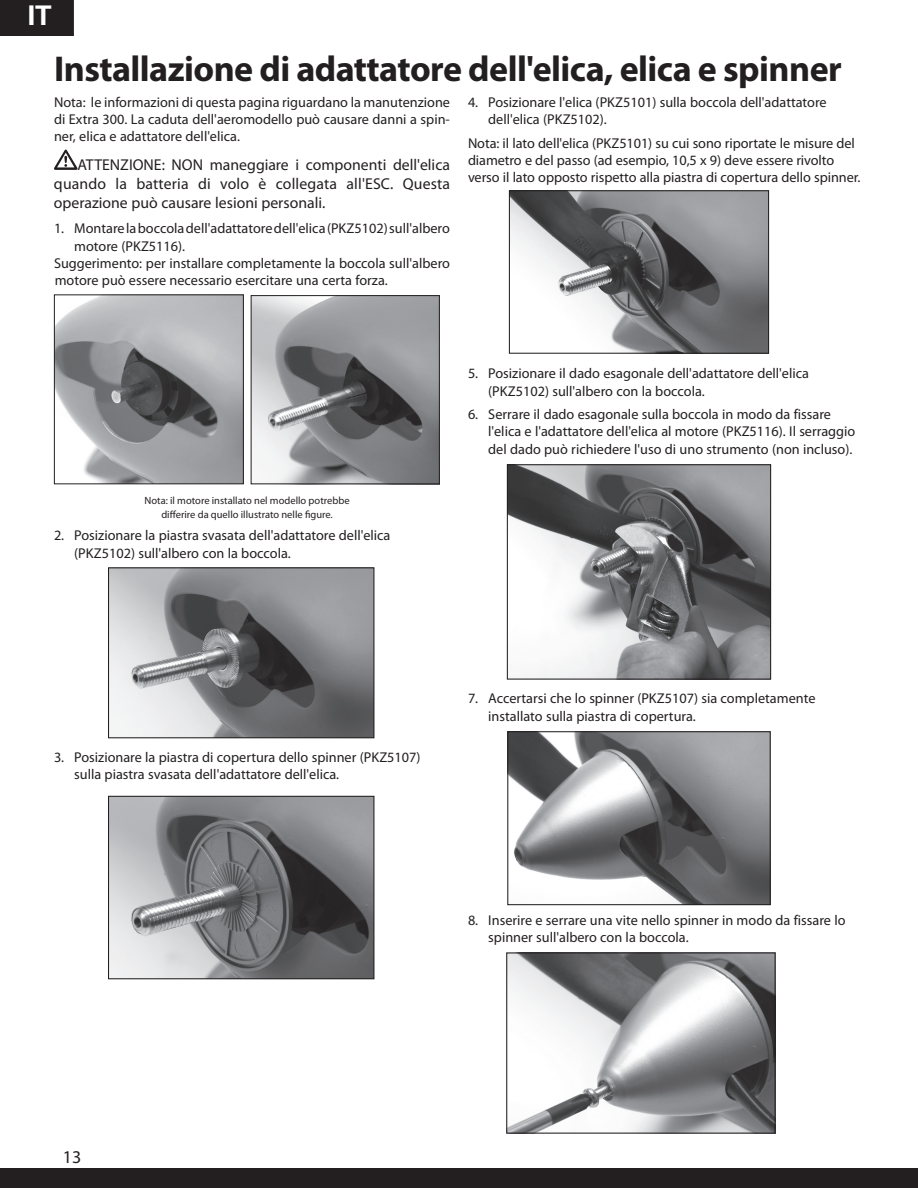
<style>
.page{position:relative;width:918px;height:1188px;background:#fff}
.page>*{position:absolute;margin:0;border:0;box-sizing:border-box;transform-origin:0 0}
.t1{font:700 36px "Myriad Pro";letter-spacing:-.015em;color:#231f20}
.t2{font:700 27px "Univers LT Std";color:#fff}
.t3{font:18px "Myriad Pro";color:#231f20}
.t4{font:15.75px/18.9px "Myriad Pro";color:#231f20;text-align:justify}
.t5{font:14.25px/17.1px "Myriad Pro";color:#231f20}
.t6{font:10.5px/13.5px "Myriad Pro";color:#231f20;text-align:center}
</style>
<div class="page">
<svg style="left:54px;top:150px;width:24px;height:20px"></svg>
<img style="left:56px;top:296px;width:186px;height:186px">
<div style="left:54px;top:294px;width:190px;height:190px;border:1px solid #231f20"></div>
<img style="left:253px;top:297px;width:185px;height:185px">
<div style="left:251px;top:295px;width:189px;height:189px;border:1px solid #231f20"></div>
<img style="left:110px;top:569px;width:262px;height:167px">
<div style="left:108px;top:567px;width:266px;height:171px;border:1px solid #231f20"></div>
<img style="left:110px;top:798px;width:262px;height:179px">
<div style="left:108px;top:796px;width:266px;height:183px;border:1px solid #231f20"></div>
<img style="left:511px;top:192px;width:256px;height:160px">
<div style="left:509px;top:190px;width:260px;height:164px;border:1px solid #231f20"></div>
<img style="left:509px;top:466px;width:260px;height:212px">
<div style="left:507px;top:464px;width:264px;height:216px;border:1px solid #231f20"></div>
<img style="left:509px;top:733px;width:260px;height:170px">
<div style="left:507px;top:731px;width:264px;height:174px;border:1px solid #231f20"></div>
<img style="left:508px;top:954px;width:266px;height:178px">
<div style="left:506px;top:952px;width:270px;height:182px;border:1px solid #231f20"></div>
<div style="left:0;top:1169px;width:918px;height:19px;background:#231f20"></div>
<div style="left:1px;top:1px;width:72px;height:34px;background:#231f20"></div>
<div style="left:0;top:0;width:74px;height:36px;border:2px solid #231f20"></div>
<h2 class="t2" style="left:28px;top:0;width:26px">it</h2>
<h1 class="t1" style="left:54px;top:45px;width:789px">Installazione di adattatore dell'elica, elica e spinner</h1>
<p class="t5" style="left:54px;top:93px;width:398px;text-align:justify">Nota: le informazioni di questa pagina riguardano la manutenzione di Extra 300. La caduta dell'aeromodello può causare danni a spin&shy;ner, elica e adattatore dell'elica.</p>
<p class="t4" style="left:54px;top:155px;width:398px;text-indent:24px">ATTENZIONE: NON maneggiare i componenti dell'elica quando la batteria di volo è collegata all'ESC. Questa operazione può causare lesioni personali.</p>
<p class="t5" style="left:54px;top:220px;width:397px">1. Montare la boccola dell'adattatore dell'elica (PKZ5102) sull'albero</p>
<p class="t5" style="left:74px;top:237px;width:112px">motore (PKZ5116).</p>
<p class="t5" style="left:54px;top:254px;width:398px">Suggerimento: per installare completamente la boccola sull'albero</p>
<p class="t5" style="left:55px;top:271px;width:335px">motore può essere necessario esercitare una certa forza.</p>
<p class="t5" style="left:488px;top:93px;width:340px;text-indent:-20px">4. Posizionare l'elica (PKZ5101) sulla boccola dell'adattatore dell'elica (PKZ5102).</p>
<p class="t5" style="left:468px;top:134px;width:394px">Nota: il lato dell'elica (PKZ5101) su cui sono riportate le misure del diametro e del passo (ad esempio, 10,5 x 9) deve essere rivolto verso il lato opposto rispetto alla piastra di copertura dello spinner.</p>
<p class="t6" style="left:145px;top:494px;width:207px">Nota: il motore installato nel modello potrebbe differire da quello illustrato nelle figure.</p>
<p class="t5" style="left:74px;top:526px;width:318px;line-height:18px;text-indent:-20px">2. Posizionare la piastra svasata dell'adattatore dell'elica (PKZ5102) sull'albero con la boccola.</p>
<p class="t5" style="left:488px;top:365px;width:322px;text-indent:-20px">5. Posizionare il dado esagonale dell'adattatore dell'elica (PKZ5102) sull'albero con la boccola.</p>
<p class="t5" style="left:488px;top:406px;width:369px;line-height:17.5px;text-indent:-20px">6. Serrare il dado esagonale sulla boccola in modo da fissare l'elica e l'adattatore dell'elica al motore (PKZ5116). Il serraggio del dado può richiedere l'uso di uno strumento (non incluso).</p>
<p class="t5" style="left:74px;top:749px;width:348px;text-indent:-20px">3. Posizionare la piastra di copertura dello spinner (PKZ5107) sulla piastra svasata dell'adattatore dell'elica.</p>
<p class="t5" style="left:488px;top:689px;width:329px;line-height:18px;text-indent:-20px">7. Accertarsi che lo spinner (PKZ5107) sia completamente installato sulla piastra di copertura.</p>
<p class="t5" style="left:488px;top:912px;width:359px;text-indent:-20px">8. Inserire e serrare una vite nello spinner in modo da fissare lo spinner sull'albero con la boccola.</p>
<p class="t3" style="left:63px;top:1145px;width:20px">13</p>
</div>
